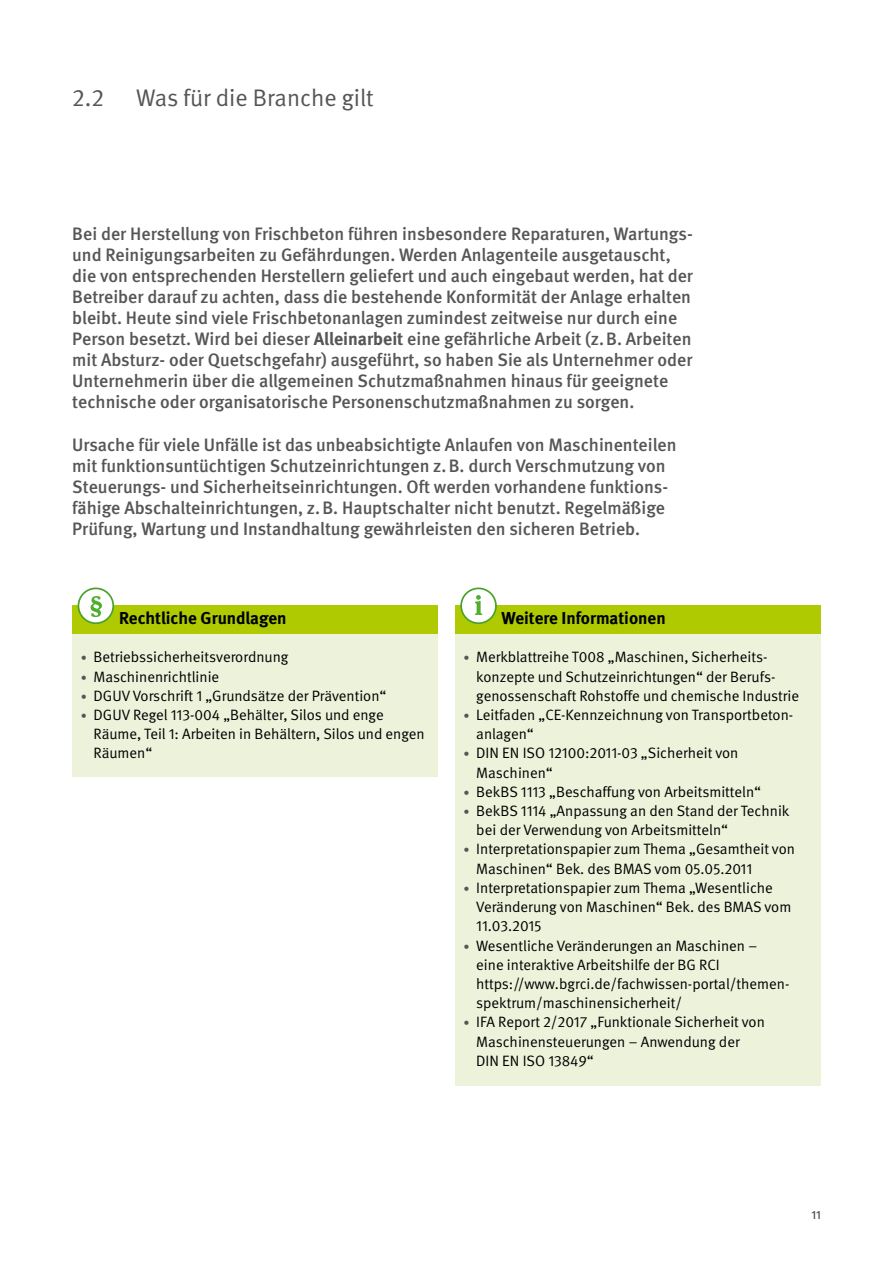
<style>
.page{position:relative;width:893px;height:1263px;background:#fff}
.page>*{position:absolute;margin:0;border:0;box-sizing:border-box;transform-origin:0 0}
.Überschriften_H2_Branchenregel{font:24px "DGUV Meta";color:#565655}
.Fließtext_AL_12pt_Avor02{font:500 18px/21px "DGUV Meta";color:#565655}
.Kasten_Schattierung_STG_Titel{font:700 17.25px "DGUV Meta";color:#000}
.t1{font:15px/19.2px "DGUV Meta";color:#000}
.t2{font:500 12px "DGUV Meta";color:#565655}
.s1{font-weight:700}
.s2{font-size:12px;color:#565655}
</style>
<div class="page">
<div style="left:72px;top:605px;width:366px;height:29px;background:#afca00"></div>
<div style="left:72px;top:634px;width:366px;height:47px;background:#ecf3da"></div>
<div style="left:72px;top:672px;width:366px;height:47px;background:#ecf3da"></div>
<div style="left:72px;top:692px;width:366px;height:85px;background:#ecf3da"></div>
<div style="left:455px;top:605px;width:366px;height:29px;background:#afca00"></div>
<div style="left:455px;top:634px;width:366px;height:85px;background:#ecf3da"></div>
<div style="left:455px;top:692px;width:366px;height:66px;background:#ecf3da"></div>
<div style="left:455px;top:730px;width:366px;height:66px;background:#ecf3da"></div>
<div style="left:455px;top:788px;width:366px;height:66px;background:#ecf3da"></div>
<div style="left:455px;top:826px;width:366px;height:66px;background:#ecf3da"></div>
<div style="left:455px;top:864px;width:366px;height:86px;background:#ecf3da"></div>
<div style="left:455px;top:922px;width:366px;height:105px;background:#ecf3da"></div>
<div style="left:455px;top:999px;width:366px;height:86px;background:#ecf3da"></div>
<div style="left:78px;top:588px;width:35px;height:35px;background:#fff;border-radius:50%"></div>
<svg style="left:91px;top:596px;width:11px;height:21px"></svg>
<div style="left:78px;top:587px;width:36px;height:37px;border:2px solid #4aa22c;border-radius:50%"></div>
<div style="left:461px;top:588px;width:35px;height:35px;background:#fff;border-radius:50%"></div>
<svg style="left:475px;top:595px;width:7px;height:20px"></svg>
<div style="left:460px;top:587px;width:37px;height:37px;border:2px solid #4aa22c;border-radius:50%"></div>
<h2 class="Überschriften_H2_Branchenregel" style="left:72px;top:83px;width:33px">2.2</h2>
<h2 class="Überschriften_H2_Branchenregel" style="left:136px;top:83px;width:239px">Was für die Branche gilt</h2>
<p class="Fließtext_AL_12pt_Avor02" style="left:72px;top:224px;width:622px">Bei der Herstellung von Frischbeton führen insbesondere Reparaturen, Wartungs&shy;und Reinigungsarbeiten zu Gefährdungen. Werden Anlagenteile ausgetauscht, die von entsprechenden Herstellern geliefert und auch eingebaut werden, hat der Betreiber darauf zu achten, dass die bestehende Konformität der Anlage erhalten bleibt. Heute sind viele Frischbetonanlagen zumindest zeitweise nur durch eine Person besetzt. Wird bei dieser <span class="s1">Alleinarbeit</span> eine gefährliche Arbeit (z.B. Arbeiten mit Absturz- oder Quetschgefahr) ausgeführt, so haben Sie als Unternehmer oder Unternehmerin über die allgemeinen Schutzmaßnahmen hinaus für geeignete technische oder organisatorische Personenschutzmaßnahmen zu sorgen.</p>
<p class="Fließtext_AL_12pt_Avor02" style="left:72px;top:435px;width:606px">Ursache für viele Unfälle ist das unbeabsichtigte Anlaufen von Maschinenteilen mit funktionsuntüchtigen Schutzeinrichtungen z.B. durch Verschmutzung von Steuerungs- und Sicherheitseinrichtungen. Oft werden vorhandene funktions&shy;fähige Abschalteinrichtungen, z.B. Hauptschalter nicht benutzt. Regelmäßige Prüfung, Wartung und Instandhaltung gewährleisten den sicheren Betrieb.</p>
<h3 class="Kasten_Schattierung_STG_Titel" style="left:119px;top:608px;width:169px">Rechtliche Grundlagen</h3>
<p class="t1" style="left:81px;top:648px;width:209px"><span class="s2">•</span> Betriebssicherheitsverordnung</p>
<p class="t1" style="left:81px;top:667px;width:140px"><span class="s2">•</span> Maschinenrichtlinie</p>
<p class="t1" style="left:81px;top:686px;width:307px"><span class="s2">•</span> DGUV Vorschrift 1 „Grundsätze der Prävention“</p>
<p class="t1" style="left:94px;top:706px;width:333px;text-indent:-13px"><span class="s2">•</span> DGUV Regel 113-004 „Behälter, Silos und enge<br>Räume, Teil 1: Arbeiten in Behältern, Silos und engen<br>Räumen“</p>
<h3 class="Kasten_Schattierung_STG_Titel" style="left:502px;top:608px;width:166px">Weitere Informationen</h3>
<p class="t1" style="left:476px;top:648px;width:324px;text-indent:-13px"><span class="s2">•</span> Merkblattreihe T008 „Maschinen, Sicherheits&shy;konzepte und Schutzeinrichtungen“ der Berufs&shy;genossenschaft Rohstoffe und chemische Industrie</p>
<p class="t1" style="left:476px;top:706px;width:318px;text-indent:-13px"><span class="s2">•</span> Leitfaden „CE-Kennzeichnung von Transportbeton&shy;anlagen“</p>
<p class="t1" style="left:476px;top:744px;width:264px;text-indent:-13px"><span class="s2">•</span> DIN EN ISO 12100:2011-03 „Sicherheit von<br>Maschinen“</p>
<p class="t1" style="left:463px;top:782px;width:299px"><span class="s2">•</span> BekBS 1113 „Beschaffung von Arbeitsmitteln“</p>
<p class="t1" style="left:476px;top:802px;width:315px;text-indent:-13px"><span class="s2">•</span> BekBS 1114 „Anpassung an den Stand der Technik bei der Verwendung von Arbeitsmitteln“</p>
<p class="t1" style="left:476px;top:840px;width:320px;text-indent:-13px"><span class="s2">•</span> Interpretationspapier zum Thema „Gesamtheit von<br>Maschinen“ Bek. des BMAS vom 05.05.2011</p>
<p class="t1" style="left:476px;top:878px;width:317px;text-indent:-13px"><span class="s2">•</span> Interpretationspapier zum Thema „Wesentliche<br>Veränderung von Maschinen“ Bek. des BMAS vom<br>11.03.2015</p>
<p class="t1" style="left:476px;top:936px;width:315px;text-indent:-13px"><span class="s2">•</span> Wesentliche Veränderungen an Maschinen –<br>eine interaktive Arbeitshilfe der BG RCI https://www.bgrci.de/fachwissen-portal/themen&shy;spektrum/maschinensicherheit/</p>
<p class="t1" style="left:476px;top:1013px;width:290px;text-indent:-13px"><span class="s2">•</span> IFA Report 2/2017 „Funktionale Sicherheit von<br>Maschinensteuerungen – Anwendung der<br>DIN EN ISO 13849“</p>
<p class="t2" style="left:811px;top:1208px;width:11px">11</p>
</div>
